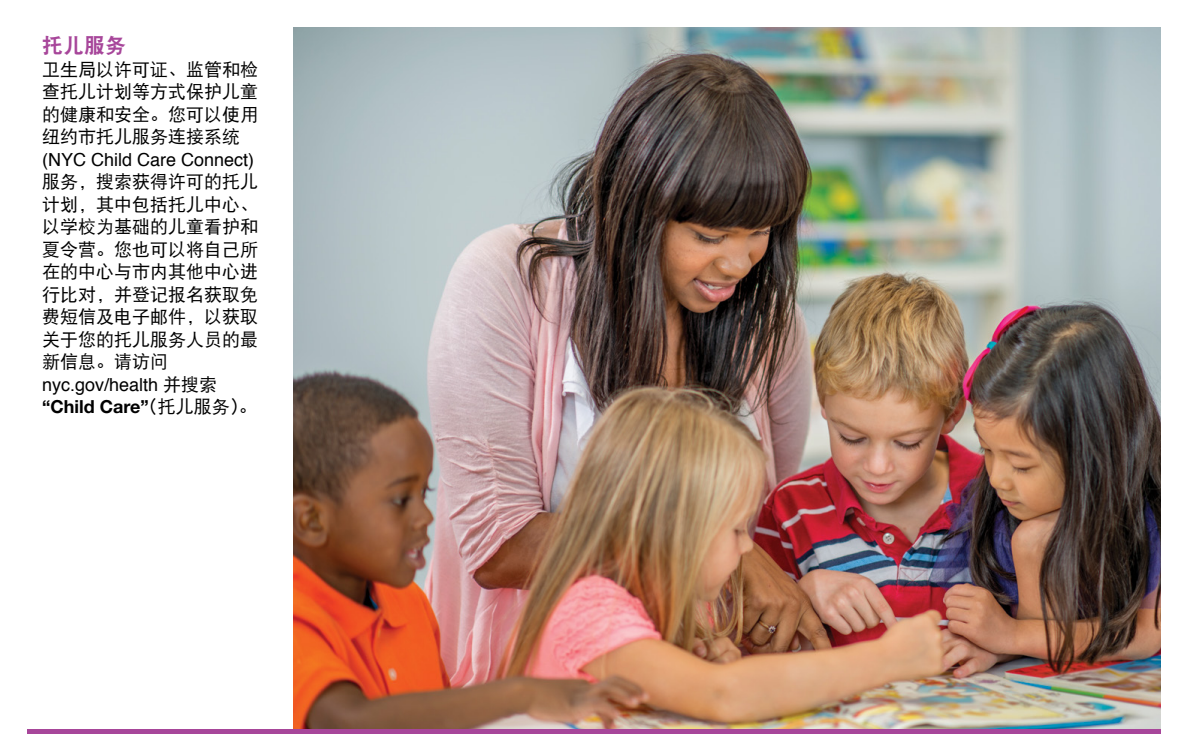
<style>
.page{position:relative;width:1188px;height:756px;background:#fff}
.page>*{position:absolute;margin:0;border:0;box-sizing:border-box;transform-origin:0 0}
.t1{font:21px "DF Hei W9";color:#a7469a}
.t2{font:18px/22.5px "DF Hei W5";color:#000;text-align:justify}
.t3{font:18px "Helvetica";color:#000}
.t4{font:700 18px "Helvetica Neue LT Std";color:#000}
.s1{font-family:"DF Hei W5"}
.s2{font-family:"DF Hei W5";font-weight:400}
</style>
<div class="page">
<img style="left:293px;top:27px;width:868px;height:702px">
<div style="left:27px;top:729px;width:1134px;height:5px;background:#a7469a"></div>
<p class="t1" style="left:42px;top:35px;width:86px">托儿服务</p>
<p class="t2" style="left:42px;top:58px;width:218px">卫生局以许可证、监管和检查托儿计划等方式保护儿童的健康和安全。您可以使用纽约市托儿服务连接系统</p>
<p class="t3" style="left:42px;top:146px;width:214px">(NYC Child Care Connect)</p>
<p class="t2" style="left:42px;top:171px;width:218px">服务，搜索获得许可的托儿计划，其中包括托儿中心、以学校为基础的儿童看护和夏令营。您也可以将自己所在的中心与市内其他中心进行比对，并登记报名获取免费短信及电子邮件，以获取关于您的托儿服务人员的最新信息。请访问</p>
<p class="t3" style="left:42px;top:371px;width:177px">nyc.gov/health <span class="s1">并搜索</span></p>
<p class="t4" style="left:42px;top:396px;width:216px">“Child Care”<span class="s2">(托儿服务)。</span></p>
</div>
